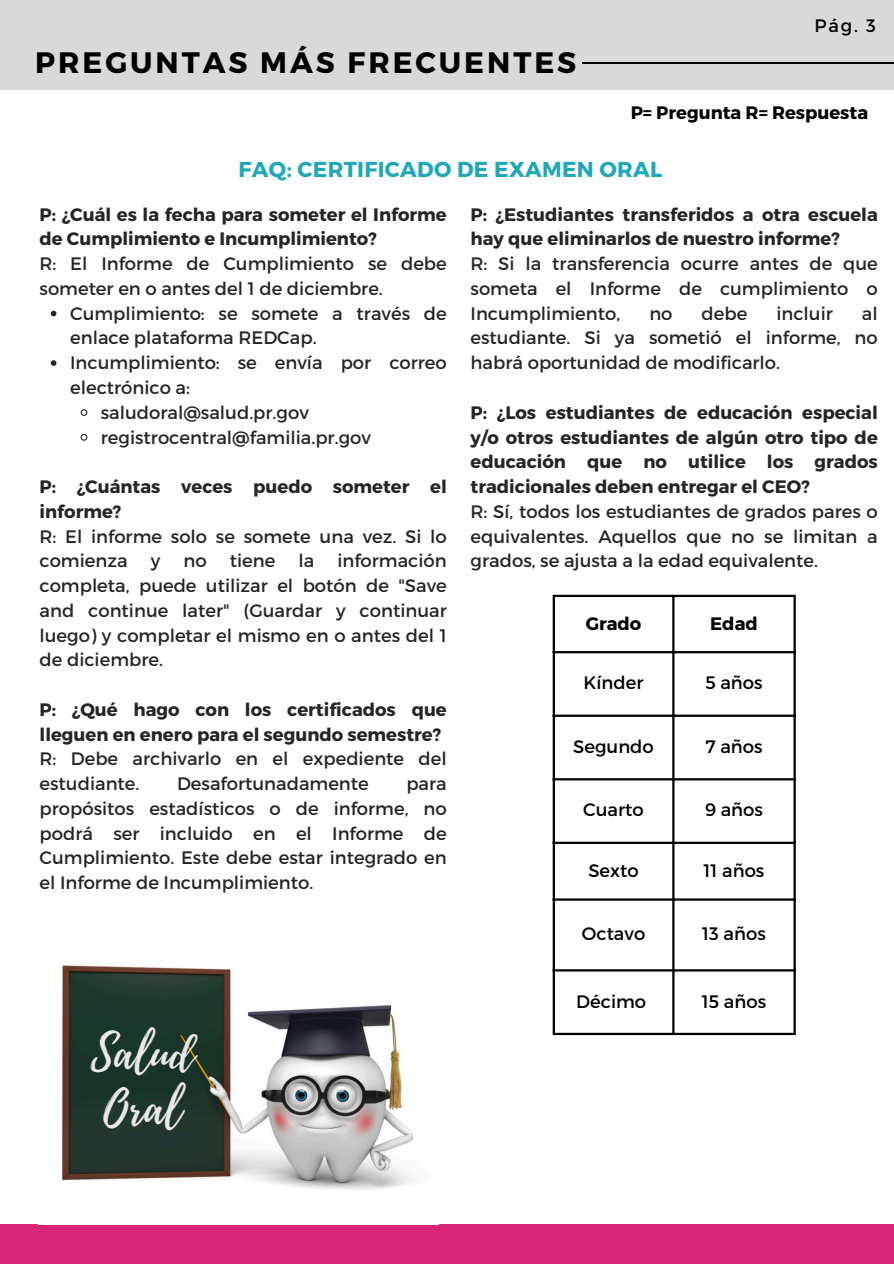
<style>
.page{position:relative;width:894px;height:1264px;background:#fff}
.page>*{position:absolute;margin:0;border:0;box-sizing:border-box;transform-origin:0 0}
.t1{font:46.8px/55.1px "Playlist Script";color:#e9e9e9}
.t2{font:700 29.55px "Montserrat";letter-spacing:.1em;color:#000}
.t3{font:700 21.6px "Montserrat";letter-spacing:.015em;color:#1fa8b6}
.t4{font:18px/24.8px "Montserrat";color:#272424;text-align:justify}
.t5{font:700 18px/24.8px "Montserrat";color:#272424}
.t6{font:18px "Montserrat";color:#000}
.t7{font:700 18px "Montserrat";color:#000}
</style>
<div class="page">
<div style="left:0;top:0;width:893px;height:89px;background:#d9d9d9"></div>
<hr style="left:582px;top:63px;width:311px;height:1px;background:#000">
<div style="left:0;top:1224px;width:893px;height:39px;background:#d72578"></div>
<img style="left:62px;top:965px;width:352px;height:225px">
<hr style="left:552px;top:597px;width:2px;height:435px;background:#000">
<hr style="left:672px;top:597px;width:2px;height:435px;background:#000">
<hr style="left:793px;top:597px;width:2px;height:435px;background:#000">
<hr style="left:552px;top:594px;width:243px;height:3px;background:#000">
<hr style="left:552px;top:651px;width:243px;height:2px;background:#000">
<hr style="left:552px;top:714px;width:243px;height:3px;background:#000">
<hr style="left:552px;top:778px;width:243px;height:2px;background:#000">
<hr style="left:552px;top:841px;width:243px;height:3px;background:#000">
<hr style="left:552px;top:898px;width:243px;height:2px;background:#000">
<hr style="left:552px;top:969px;width:243px;height:2px;background:#000">
<hr style="left:552px;top:1032px;width:243px;height:3px;background:#000">
<svg style="left:51px;top:311px;width:5px;height:5px"></svg>
<svg style="left:51px;top:360px;width:5px;height:6px"></svg>
<svg style="left:80px;top:409px;width:8px;height:7px"></svg>
<svg style="left:80px;top:434px;width:8px;height:7px"></svg>
<p class="t2" style="left:35px;top:43px;width:542px">PREGUNTAS MÁS FRECUENTES</p>
<p class="t6" style="left:814px;top:13px;width:63px">Pág. 3</p>
<p class="t7" style="left:630px;top:101px;width:239px">P= Pregunta R= Respuesta</p>
<p class="t3" style="left:238px;top:156px;width:425px">FAQ: CERTIFICADO DE EXAMEN ORAL</p>
<p class="t5" style="left:40px;top:201px;width:408px">P: ¿Cuál es la fecha para someter el Informe de Cumplimiento e Incumplimiento?</p>
<p class="t4" style="left:40px;top:250px;width:408px">R: El Informe de Cumplimiento se debe someter en o antes del 1 de diciembre.</p>
<p class="t4" style="left:70px;top:300px;width:378px">Cumplimiento: se somete a través de enlace plataforma REDCap.</p>
<p class="t4" style="left:70px;top:349px;width:378px">Incumplimiento: se envía por correo electrónico a:</p>
<p class="t4" style="left:101px;top:399px;width:209px">saludoral@salud.pr.gov</p>
<p class="t4" style="left:101px;top:424px;width:271px">registrocentral@familia.pr.gov</p>
<p class="t5" style="left:40px;top:473px;width:408px">P: ¿Cuántas veces puedo someter el informe?</p>
<p class="t4" style="left:40px;top:523px;width:408px">R: El informe solo se somete una vez. Si lo comienza</p>
<p class="t4" style="left:40px;top:547px;width:408px;text-indent:298px">información completa, puede utilizar el botón de "Save and continue later" (Guardar y continuar luego) y completar el mismo en o antes del 1 de diciembre.</p>
<p class="t5" style="left:40px;top:696px;width:408px">P: ¿Qué hago con los certificados que lleguen en enero para el segundo semestre?</p>
<p class="t4" style="left:40px;top:745px;width:408px">R: Debe archivarlo en el expediente del estudiante.</p>
<p class="t4" style="left:151px;top:547px;width:11px">y</p>
<p class="t4" style="left:183px;top:547px;width:25px">no</p>
<p class="t4" style="left:230px;top:547px;width:47px">tiene</p>
<p class="t4" style="left:298px;top:547px;width:17px">la</p>
<p class="t4" style="left:177px;top:770px;width:193px">Desafortunadamente</p>
<p class="t4" style="left:40px;top:770px;width:408px;text-indent:366px">para propósitos estadísticos o de informe, no podrá ser incluido en el Informe de Cumplimiento. Este debe estar integrado en el Informe de Incumplimiento.</p>
<p class="t1" style="left:91px;top:1026px;width:105px">Salud<br>Oral</p>
<h1 class="t5" style="left:470px;top:201px;width:408px">P: ¿Estudiantes transferidos a otra escuela hay que eliminarlos de nuestro informe?</h1>
<p class="t4" style="left:470px;top:250px;width:408px">R: Si la transferencia ocurre antes de que someta el Informe de cumplimiento o Incumplimiento,</p>
<p class="t4" style="left:649px;top:300px;width:25px">no</p>
<p class="t4" style="left:701px;top:300px;width:47px">debe</p>
<p class="t4" style="left:776px;top:300px;width:58px">incluir</p>
<p class="t4" style="left:470px;top:300px;width:408px;text-indent:391px">al estudiante. Si ya sometió el informe, no habrá oportunidad de modificarlo.</p>
<p class="t5" style="left:470px;top:399px;width:408px;text-align:justify">P: ¿Los estudiantes de educación especial y/o otros estudiantes de algún otro tipo de educación que no utilice los grados tradicionales deben entregar el CEO?</p>
<p class="t4" style="left:470px;top:498px;width:408px">R: Sí, todos los estudiantes de grados pares o equivalentes. Aquellos que no se limitan a grados, se ajusta a la edad equivalente.</p>
<h2 class="t7" style="left:585px;top:611px;width:57px">Grado</h2>
<p class="t7" style="left:710px;top:611px;width:49px">Edad</p>
<h3 class="t6" style="left:583px;top:671px;width:61px">Kínder</h3>
<p class="t6" style="left:705px;top:671px;width:59px">5 años</p>
<p class="t6" style="left:573px;top:734px;width:82px">Segundo</p>
<p class="t6" style="left:705px;top:734px;width:59px">7 años</p>
<p class="t6" style="left:583px;top:798px;width:62px">Cuarto</p>
<p class="t6" style="left:704px;top:798px;width:59px">9 años</p>
<p class="t6" style="left:588px;top:858px;width:52px">Sexto</p>
<p class="t6" style="left:703px;top:858px;width:62px">11 años</p>
<p class="t6" style="left:581px;top:922px;width:65px">Octavo</p>
<p class="t6" style="left:702px;top:922px;width:65px">13 años</p>
<p class="t6" style="left:576px;top:989px;width:71px">Décimo</p>
<p class="t6" style="left:701px;top:989px;width:66px">15 años</p>
</div>
